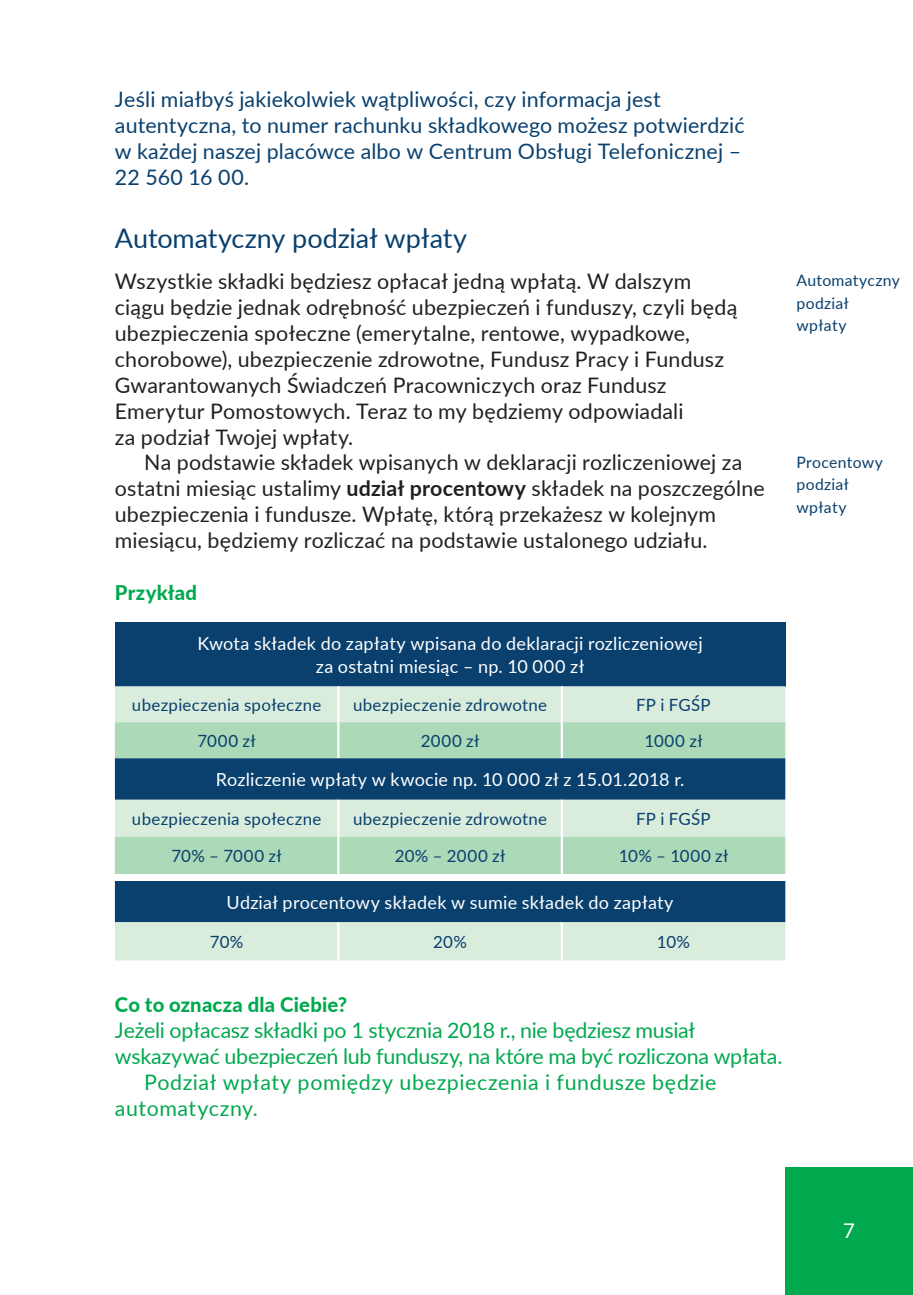
<style>
.page{position:relative;width:913px;height:1295px;background:#fff}
.page>*{position:absolute;margin:0;border:0;box-sizing:border-box;transform-origin:0 0}
.t1{font:27px "Lato";letter-spacing:-.005em;color:#09406e}
.t2{font:21.38px/25.9px "Lato";letter-spacing:.005em;color:#231f20}
.t3{font:21.38px/25.9px "Lato";letter-spacing:.005em;color:#09406e}
.t4{font:21.38px "Lato";letter-spacing:-.005em;color:#00a94e}
.t5{font:21.38px "Lato";letter-spacing:.025em;color:#00a94e}
.t6{font:800 20.25px "Lato";letter-spacing:.01em;color:#00a94e}
.t7{font:20.25px "Lato";color:#fff}
.t8{font:18px/22.5px "Lato";letter-spacing:.015em;color:#fff;text-align:center}
.t9{font:16.88px "Lato";letter-spacing:.015em;color:#09406e}
.t10{font:15.75px/22.5px "Lato";letter-spacing:.02em;color:#09406e}
.s1{font-weight:700}
</style>
<div class="page">
<div style="left:784px;top:1167px;width:128px;height:128px;background:#00a94e"></div>
<div style="left:115px;top:622px;width:669px;height:64px;background:#09406e"></div>
<svg style="left:115px;top:686px;width:669px;height:72px;background:#c2e2ca"></svg>
<hr style="left:337px;top:686px;width:2px;height:36px;background:#fff">
<hr style="left:560px;top:686px;width:2px;height:36px;background:#fff">
<hr style="left:337px;top:722px;width:2px;height:36px;background:#fff">
<hr style="left:560px;top:722px;width:2px;height:36px;background:#fff">
<div style="left:115px;top:758px;width:669px;height:42px;background:#09406e"></div>
<svg style="left:115px;top:800px;width:669px;height:160px;background:#8fafb5"></svg>
<div style="left:115px;top:837px;width:669px;height:37px;background:#acd9b8"></div>
<div style="left:115px;top:874px;width:669px;height:7px;background:#fff"></div>
<hr style="left:337px;top:800px;width:2px;height:37px;background:#fff">
<hr style="left:560px;top:800px;width:2px;height:37px;background:#fff">
<hr style="left:337px;top:837px;width:2px;height:37px;background:#fff">
<hr style="left:560px;top:837px;width:2px;height:37px;background:#fff">
<hr style="left:337px;top:922px;width:2px;height:38px;background:#fff">
<hr style="left:560px;top:922px;width:2px;height:38px;background:#fff">
<p class="t3" style="left:115px;top:85px;width:631px">Jeśli miałbyś jakiekolwiek wątpliwości, czy informacja jest autentyczna, to numer rachunku składkowego możesz potwierdzić w każdej naszej placówce albo w Centrum Obsługi Telefonicznej – 22 560 16 00.</p>
<p class="t1" style="left:115px;top:218px;width:353px">Automatyczny podział wpłaty</p>
<p class="t2" style="left:115px;top:268px;width:623px">Wszystkie składki będziesz opłacał jedną wpłatą. W dalszym ciągu będzie jednak odrębność ubezpieczeń i funduszy, czyli będą ubezpieczenia społeczne (emerytalne, rentowe, wypadkowe, chorobowe), ubezpieczenie zdrowotne, Fundusz Pracy i Fundusz Gwarantowanych Świadczeń Pracowniczych oraz Fundusz Emerytur Pomostowych. Teraz to my będziemy odpowiadali<br>za podział Twojej wpłaty.</p>
<p class="t2" style="left:115px;top:449px;width:651px;text-indent:29px">Na podstawie składek wpisanych w deklaracji rozliczeniowej za ostatni miesiąc ustalimy <span class="s1">udział procentowy</span> składek na poszczególne ubezpieczenia i fundusze. Wpłatę, którą przekażesz w kolejnym miesiącu, będziemy rozliczać na podstawie ustalonego udziału.</p>
<p class="t6" style="left:115px;top:577px;width:84px">Przykład</p>
<p class="t8" style="left:197px;top:632px;width:506px">Kwota składek do zapłaty wpisana do deklaracji rozliczeniowej za ostatni miesiąc – np. 10 000 zł</p>
<p class="t9" style="left:132px;top:693px;width:191px">ubezpieczenia społeczne</p>
<p class="t9" style="left:353px;top:693px;width:195px">ubezpieczenie zdrowotne</p>
<p class="t9" style="left:636px;top:693px;width:76px">FP i FGŚP</p>
<p class="t9" style="left:197px;top:729px;width:60px">7000 zł</p>
<p class="t9" style="left:420px;top:729px;width:60px">2000 zł</p>
<p class="t9" style="left:644px;top:729px;width:59px">1000 zł</p>
<p class="t8" style="left:216px;top:768px;width:469px">Rozliczenie wpłaty w kwocie np. 10 000 zł z 15.01.2018 r.</p>
<p class="t9" style="left:132px;top:807px;width:191px">ubezpieczenia społeczne</p>
<p class="t9" style="left:353px;top:807px;width:195px">ubezpieczenie zdrowotne</p>
<p class="t9" style="left:636px;top:807px;width:76px">FP i FGŚP</p>
<p class="t9" style="left:171px;top:844px;width:112px">70% – 7000 zł</p>
<p class="t9" style="left:394px;top:844px;width:112px">20% – 2000 zł</p>
<p class="t9" style="left:618px;top:844px;width:111px">10% – 1000 zł</p>
<p class="t8" style="left:226px;top:890px;width:448px">Udział procentowy składek w sumie składek do zapłaty</p>
<p class="t9" style="left:210px;top:930px;width:35px">70%</p>
<p class="t9" style="left:433px;top:930px;width:35px">20%</p>
<p class="t9" style="left:656px;top:930px;width:35px">10%</p>
<p class="t10" style="left:796px;top:269px;width:105px">Automatyczny podział wpłaty</p>
<p class="t10" style="left:796px;top:450px;width:88px">Procentowy podział wpłaty</p>
<p class="t6" style="left:115px;top:990px;width:234px">Co to oznacza dla Ciebie?</p>
<p class="t4" style="left:115px;top:1015px;width:581px">Jeżeli opłacasz składki po 1 stycznia 2018 r., nie będziesz musiał</p>
<p class="t4" style="left:115px;top:1041px;width:668px">wskazywać ubezpieczeń lub funduszy, na które ma być rozliczona wpłata.</p>
<p class="t5" style="left:144px;top:1067px;width:573px">Podział wpłaty pomiędzy ubezpieczenia i fundusze będzie</p>
<p class="t5" style="left:115px;top:1093px;width:144px">automatyczny.</p>
<p class="t7" style="left:842px;top:1216px;width:13px">7</p>
</div>
